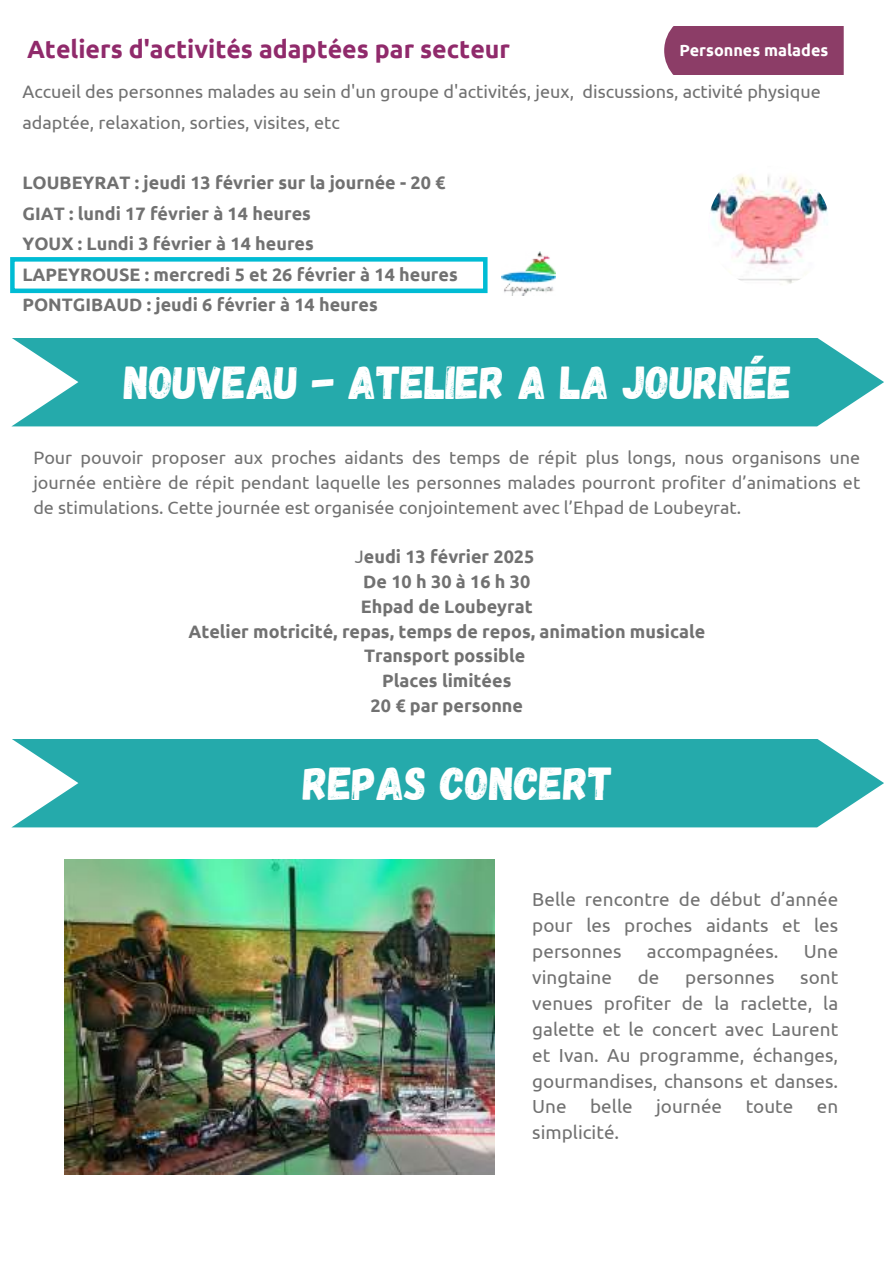
<style>
.page{position:relative;width:894px;height:1264px;background:#fff}
.page>*{position:absolute;margin:0;border:0;box-sizing:border-box;transform-origin:0 0}
.t1{font:46.2px "Gagalin";color:#fff}
.t2{font:700 24.9px "Ubuntu";color:#902a6b}
.t3{font:18.9px/26px "Ubuntu";color:#717171;text-align:justify}
.t4{font:18px/24.8px "Ubuntu";color:#717171}
.t5{font:700 18px/24.8px "Ubuntu";color:#717171}
.t6{font:700 16.2px "Ubuntu";color:#fff}
.s1{font-weight:400}
</style>
<div class="page">
<svg style="left:12px;top:739px;width:871px;height:88px;background:#35b0b1"></svg>
<div style="left:664px;top:27px;width:179px;height:47px;background:#8c3d67"></div>
<img style="left:707px;top:166px;width:122px;height:122px;border-radius:50%">
<svg style="left:12px;top:338px;width:871px;height:88px;background:#35b0b1"></svg>
<img style="left:65px;top:859px;width:429px;height:315px">
<div style="left:10px;top:257px;width:477px;height:36px;border:5px solid #00bcd4"></div>
<img style="left:501px;top:252px;width:54px;height:43px">
<h2 class="t2" style="left:27px;top:35px;width:484px">Ateliers d'activités adaptées par secteur</h2>
<p class="t6" style="left:679px;top:41px;width:150px">Personnes malades</p>
<p class="t4" style="left:22px;top:76px;width:799px;line-height:30.3px">Accueil des personnes malades au sein d'un groupe d'activités, jeux, discussions, activité physique adaptée, relaxation, sorties, visites, etc</p>
<p class="t5" style="left:22px;top:167px;width:437px;line-height:30.3px">LOUBEYRAT : jeudi 13 février sur la journée - 20 € GIAT : lundi 17 février à 14 heures<br>YOUX : Lundi 3 février à 14 heures<br>LAPEYROUSE : mercredi 5 et 26 février à 14 heures PONTGIBAUD : jeudi 6 février à 14 heures</p>
<h1 class="t1" style="left:124px;top:352px;width:669px">NOUVEAU - ATELIER A LA JOURNÉE</h1>
<p class="t4" style="left:33px;top:445px;width:828px;text-align:justify">Pour pouvoir proposer aux proches aidants des temps de répit plus longs, nous organisons une journée entière de répit pendant laquelle les personnes malades pourront profiter d’animations et de stimulations. Cette journée est organisée conjointement avec l’Ehpad de Loubeyrat.</p>
<p class="t5" style="left:188px;top:544px;width:518px;text-align:center"><span class="s1">J</span>eudi 13 février 2025<br>De10h30à16h30<br>Ehpad de Loubeyrat<br>Atelier motricité, repas, temps de repos, animation musicale<br>Transport possible<br>Places limitées<br>20 € par personne</p>
<h1 class="t1" style="left:303px;top:753px;width:311px">REPAS CONCERT</h1>
<p class="t3" style="left:532px;top:885px;width:307px">Belle rencontre de début d’année pour les proches aidants et les personnes</p>
<p class="t3" style="left:646px;top:937px;width:133px">accompagnées.</p>
<p class="t3" style="left:803px;top:937px;width:36px">Une</p>
<p class="t3" style="left:532px;top:963px;width:81px">vingtaine</p>
<p class="t3" style="left:637px;top:963px;width:23px">de</p>
<p class="t3" style="left:685px;top:963px;width:91px">personnes</p>
<p class="t3" style="left:532px;top:963px;width:307px;text-indent:268px">sont venues profiter de la raclette, la galette et le concert avec Laurent et Ivan. Au programme, échanges, gourmandises, chansons et danses.<br>Une belle journée toute en simplicité.</p>
</div>
